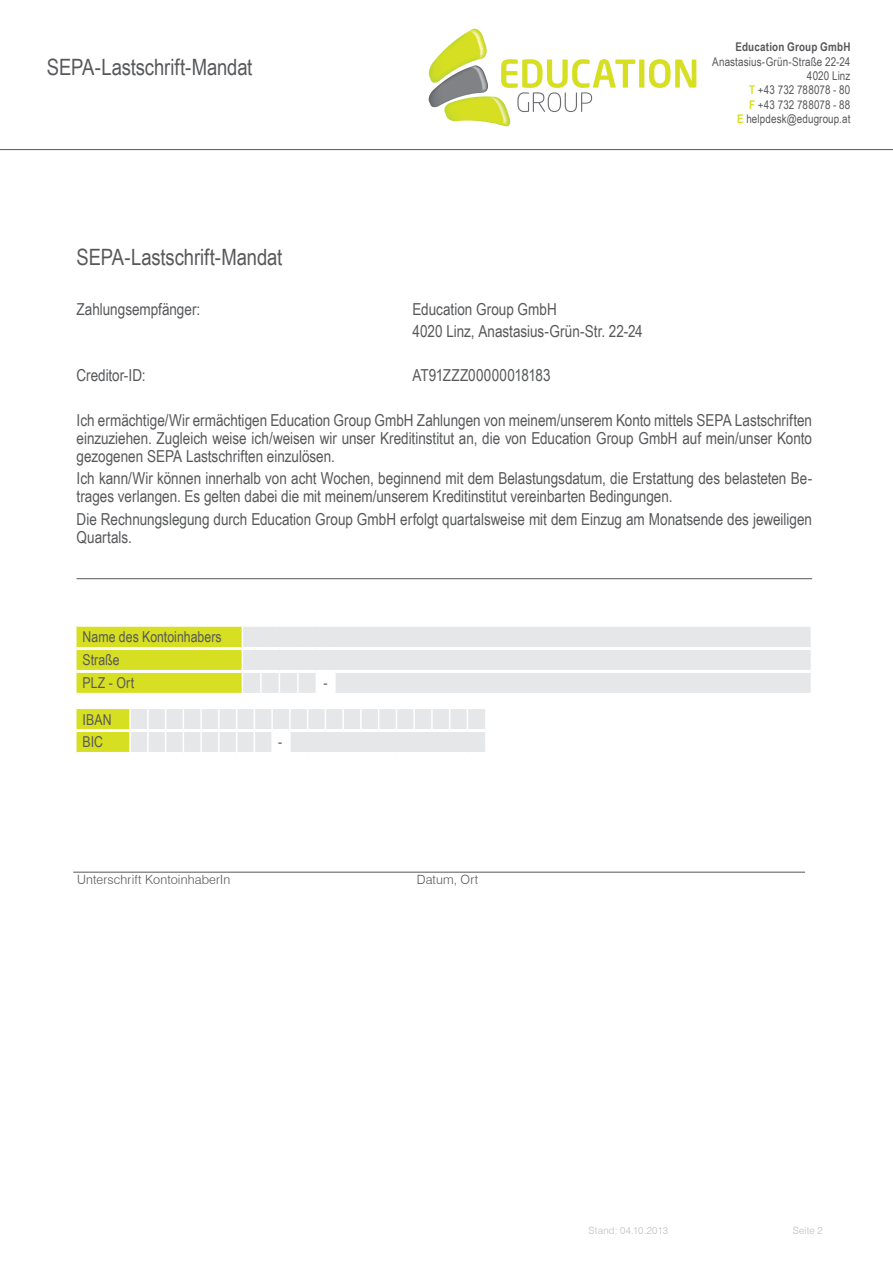
<style>
.page{position:relative;width:893px;height:1263px;background:#fff}
.page>*{position:absolute;margin:0;border:0;box-sizing:border-box;transform-origin:0 0}
.t1{font:22.5px "Arial Narrow";letter-spacing:-.005em;color:#57585a}
.t2{font:16.5px/18px "Arial Narrow";color:#57585a}
.t3{font:15px/23px "Arial Narrow";letter-spacing:.005em;color:#57585a}
.t4{font:300 12.75px "Swiss 721 BT";letter-spacing:.01em;color:#57585a}
.t5{font:12px/14.4px "Arial Narrow";letter-spacing:.01em;color:#57585a;text-align:right}
.t6{font:300 10.05px "Swiss 721 BT";letter-spacing:.02em;color:#bcbdc0}
.s1{font-weight:700}
.s2{font-weight:700;color:#d6df21}
</style>
<div class="page">
<div style="left:639px;top:60px;width:5px;height:28px;background:#d6df21"></div>
<svg style="left:649px;top:59px;width:47px;height:29px"></svg>
<svg style="left:429px;top:29px;width:206px;height:97px"></svg>
<hr style="left:0;top:149px;width:893px;height:1px;background:#57585a">
<svg style="left:77px;top:627px;width:734px;height:66px"></svg>
<hr style="left:77px;top:647px;width:165px;height:3px;background:#fff">
<hr style="left:242px;top:647px;width:19px;height:3px;background:#fff">
<hr style="left:261px;top:647px;width:18px;height:3px;background:#fff">
<hr style="left:279px;top:647px;width:19px;height:3px;background:#fff">
<hr style="left:298px;top:647px;width:18px;height:3px;background:#fff">
<hr style="left:316px;top:647px;width:19px;height:3px;background:#fff">
<hr style="left:335px;top:647px;width:476px;height:3px;background:#fff">
<hr style="left:77px;top:670px;width:165px;height:3px;background:#fff">
<hr style="left:242px;top:670px;width:19px;height:3px;background:#fff">
<hr style="left:261px;top:670px;width:18px;height:3px;background:#fff">
<hr style="left:279px;top:670px;width:19px;height:3px;background:#fff">
<hr style="left:298px;top:670px;width:18px;height:3px;background:#fff">
<hr style="left:316px;top:670px;width:19px;height:3px;background:#fff">
<hr style="left:335px;top:670px;width:476px;height:3px;background:#fff">
<svg style="left:77px;top:709px;width:408px;height:43px"></svg>
<hr style="left:271px;top:732px;width:2px;height:20px;background:#fff">
<hr style="left:289px;top:732px;width:2px;height:20px;background:#fff">
<hr style="left:77px;top:729px;width:53px;height:3px;background:#fff">
<hr style="left:130px;top:729px;width:18px;height:3px;background:#fff">
<hr style="left:148px;top:729px;width:18px;height:3px;background:#fff">
<hr style="left:166px;top:729px;width:17px;height:3px;background:#fff">
<hr style="left:183px;top:729px;width:18px;height:3px;background:#fff">
<hr style="left:201px;top:729px;width:18px;height:3px;background:#fff">
<hr style="left:219px;top:729px;width:18px;height:3px;background:#fff">
<hr style="left:237px;top:729px;width:17px;height:3px;background:#fff">
<hr style="left:254px;top:729px;width:18px;height:3px;background:#fff">
<hr style="left:272px;top:729px;width:18px;height:3px;background:#fff">
<hr style="left:290px;top:729px;width:18px;height:3px;background:#fff">
<hr style="left:308px;top:729px;width:17px;height:3px;background:#fff">
<hr style="left:325px;top:729px;width:18px;height:3px;background:#fff">
<hr style="left:343px;top:729px;width:18px;height:3px;background:#fff">
<hr style="left:361px;top:729px;width:18px;height:3px;background:#fff">
<hr style="left:379px;top:729px;width:17px;height:3px;background:#fff">
<hr style="left:396px;top:729px;width:18px;height:3px;background:#fff">
<hr style="left:414px;top:729px;width:18px;height:3px;background:#fff">
<hr style="left:432px;top:729px;width:18px;height:3px;background:#fff">
<hr style="left:450px;top:729px;width:17px;height:3px;background:#fff">
<hr style="left:467px;top:729px;width:18px;height:3px;background:#fff">
<hr style="left:77px;top:578px;width:735px;height:1px;background:#57585a">
<hr style="left:73px;top:872px;width:732px;height:1px;background:#57585a">
<p class="t1" style="left:47px;top:54px;width:207px">SEPA-Lastschrift-Mandat</p>
<p class="t5" style="left:712px;top:40px;width:140px"><span class="s1">Education Group GmbH<br></span>Anastasius-Grün-Straße 22-24<br>4020 Linz<br><span class="s2">T</span> +43 732 788078 - 80<br><span class="s2">F</span> +43 732 788078 - 88<br><span class="s2">E</span> helpdesk@edugroup.at</p>
<p class="t1" style="left:77px;top:245px;width:207px">SEPA-Lastschrift-Mandat</p>
<p class="t2" style="left:77px;top:300px;width:125px">Zahlungsempfänger:</p>
<p class="t2" style="left:412px;top:298px;width:232px;line-height:22.2px">Education Group GmbH<br>4020 Linz, Anastasius-Grün-Str. 22-24</p>
<p class="t2" style="left:77px;top:367px;width:71px">Creditor-ID:</p>
<p class="t2" style="left:412px;top:367px;width:140px">AT91ZZZ00000018183</p>
<p class="t2" style="left:77px;top:411px;width:737px;text-align:justify">Ich ermächtige/Wir ermächtigen Education Group GmbH Zahlungen von meinem/unserem Konto mittels SEPA Lastschriften einzuziehen. Zugleich weise ich/weisen wir unser Kreditinstitut an, die von Education Group GmbH auf mein/unser Konto gezogenen SEPA Lastschriften einzulösen.</p>
<p class="t2" style="left:77px;top:469px;width:737px">Ich kann/Wir können innerhalb von acht Wochen, beginnend mit dem Belastungsdatum, die Erstattung des belasteten Be&shy;trages verlangen. Es gelten dabei die mit meinem/unserem Kreditinstitut vereinbarten Bedingungen.</p>
<p class="t2" style="left:77px;top:510px;width:737px">Die Rechnungslegung durch Education Group GmbH erfolgt quartalsweise mit dem Einzug am Monatsende des jeweiligen<br>Quartals.</p>
<p class="t3" style="left:83px;top:625px;width:141px">Name des Kontoinhabers<br>Straße<br>PLZ - Ort</p>
<p class="t3" style="left:83px;top:708px;width:31px">IBAN<br>BIC</p>
<p class="t3" style="left:278px;top:731px;width:6px">-</p>
<p class="t3" style="left:324px;top:671px;width:6px">-</p>
<p class="t4" style="left:77px;top:872px;width:154px">Unterschrift KontoinhaberIn</p>
<p class="t4" style="left:417px;top:872px;width:63px">Datum, Ort</p>
<p class="t6" style="left:589px;top:1225px;width:81px">Stand: 04.10.2013</p>
<p class="t6" style="left:793px;top:1225px;width:32px">Seite 2</p>
</div>
